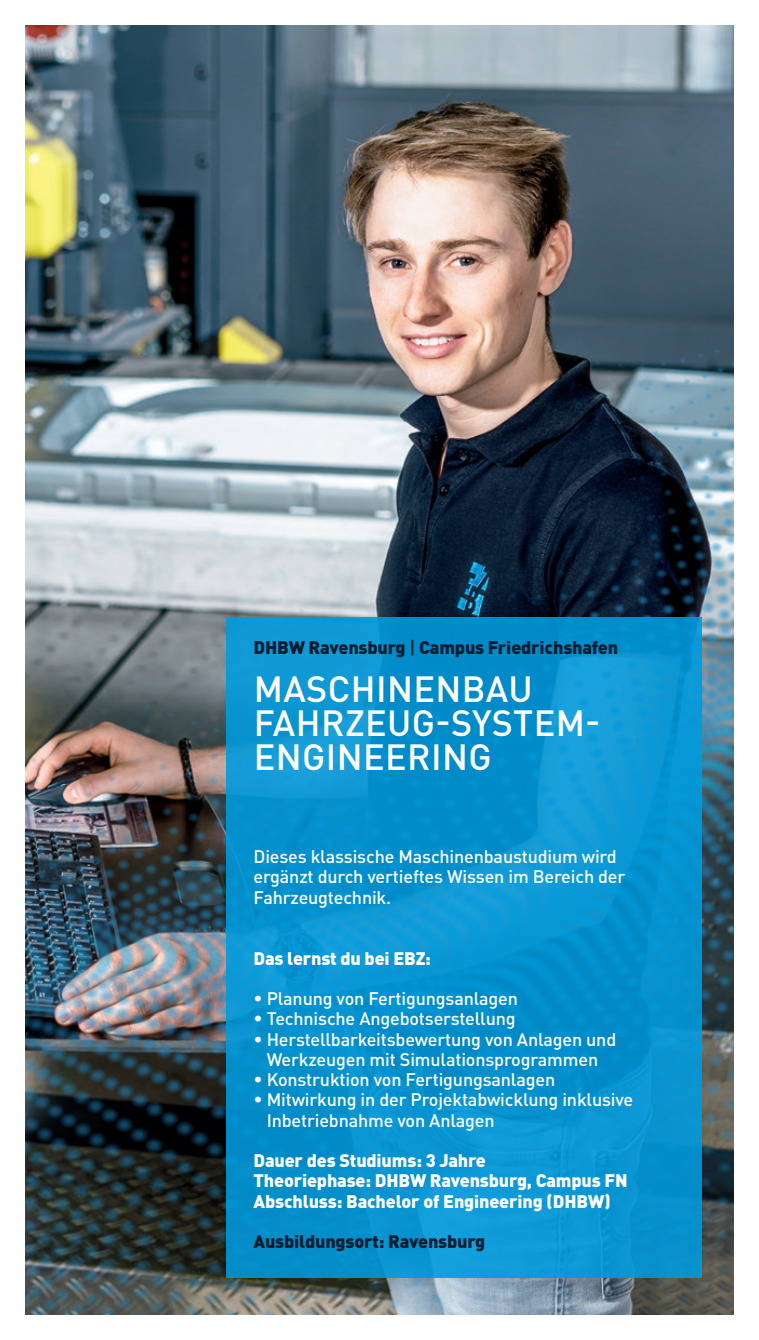
<style>
.page{position:relative;width:759px;height:1340px;background:#fff}
.page>*{position:absolute;margin:0;border:0;box-sizing:border-box;transform-origin:0 0}
.t1{font:500 36px/33.8px "DIN Pro";letter-spacing:.01em;color:#fff}
.t2{font:500 18px/20.2px "DIN Pro";letter-spacing:-.01em;color:#fff}
.t3{font:900 18px/20.2px "DIN Pro";letter-spacing:-.01em;color:#fff}
.t4{font:900 18px "DIN Pro";letter-spacing:-.01em;color:#001d32}
.s1{font-weight:500}
</style>
<div class="page">
<img style="left:26px;top:26px;width:707px;height:1288px">
<img style="left:26px;top:351px;width:707px;height:962px">
<svg style="left:226px;top:617px;width:476px;height:660px;fill:#0592cf"></svg>
<p class="t4" style="left:254px;top:633px;width:366px">DHBW Ravensburg <span class="s1">|</span> Campus Friedrichshafen</p>
<h1 class="t1" style="left:254px;top:670px;width:348px">MASCHINENBAU<br>FAHRZEUG-SYSTEM-<br>ENGINEERING</h1>
<p class="t2" style="left:254px;top:845px;width:373px">Dieses klassische Maschinenbaustudium wird ergänzt durch vertieftes Wissen im Bereich der<br>Fahrzeugtechnik.</p>
<p class="t3" style="left:254px;top:946px;width:179px">Das lernst du bei EBZ:</p>
<p class="t2" style="left:254px;top:987px;width:266px">• Planung von Fertigungsanlagen</p>
<p class="t2" style="left:254px;top:1007px;width:264px">• Technische Angebotserstellung</p>
<p class="t2" style="left:254px;top:1027px;width:364px;text-align:center">• Herstellbarkeitsbewertung von Anlagen und<br>Werkzeugen mit Simulationsprogrammen</p>
<p class="t2" style="left:254px;top:1068px;width:303px">• Konstruktion von Fertigungsanlagen</p>
<p class="t2" style="left:267px;top:1088px;width:368px;text-indent:-13px">• Mitwirkung in der Projektabwicklung inklusive<br>Inbetriebnahme von Anlagen</p>
<p class="t3" style="left:254px;top:1149px;width:376px">Dauer des Studiums: 3 Jahre<br>Theoriephase: DHBW Ravensburg, Campus FN<br>Abschluss: Bachelor of Engineering (DHBW)</p>
<p class="t4" style="left:254px;top:1227px;width:233px">Ausbildungsort: Ravensburg</p>
</div>
